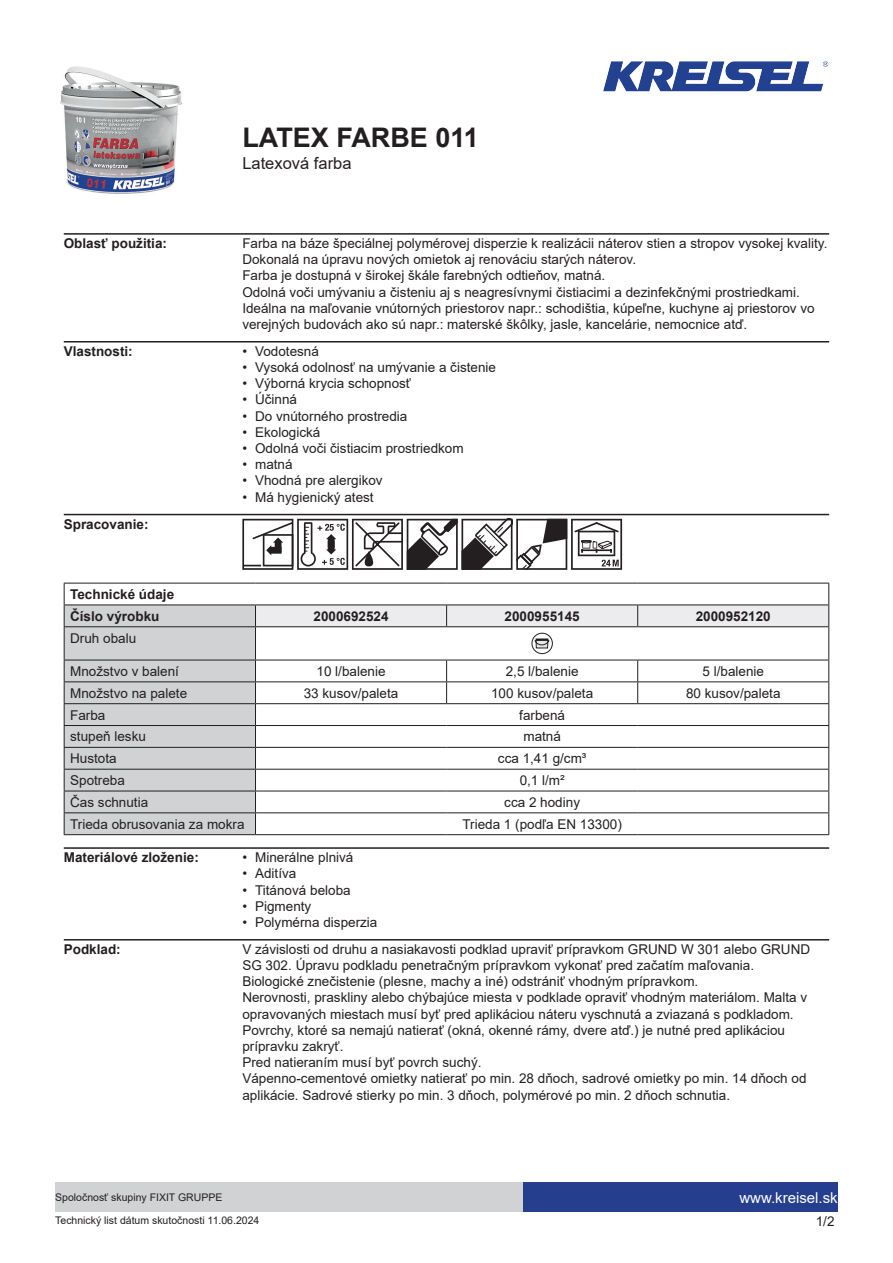
<style>
.page{position:relative;width:893px;height:1263px;background:#fff}
.page>*{position:absolute;margin:0;border:0;box-sizing:border-box;transform-origin:0 0}
.t1{font:700 27px "Arial";color:#231f20}
.t2{font:16.5px "Arial";color:#231f20}
.t3{font:15px "Arial";color:#fff}
.t4{font:13.5px/16.2px "Arial";color:#231f20}
.t5{font:700 13.5px/21.9px "Arial";color:#231f20}
.t6{font:10.5px "Arial";color:#231f20}
</style>
<div class="page">
<img style="left:60px;top:66px;width:123px;height:128px">
<img style="left:603px;top:61px;width:226px;height:31px">
<div style="left:523px;top:1182px;width:315px;height:30px;background:#253f8e"></div>
<div style="left:55px;top:1182px;width:468px;height:30px;background:#d1d2d4"></div>
<hr style="left:64px;top:233px;width:765px;height:2px;background:#231f20">
<hr style="left:64px;top:341px;width:765px;height:1px;background:#231f20">
<hr style="left:64px;top:514px;width:765px;height:1px;background:#231f20">
<svg style="left:242px;top:519px;width:380px;height:51px"></svg>
<svg style="left:64px;top:583px;width:765px;height:252px"></svg>
<hr style="left:64px;top:847px;width:765px;height:2px;background:#231f20">
<hr style="left:64px;top:939px;width:765px;height:1px;background:#231f20">
<h1 class="t1" style="left:242px;top:119px;width:238px">LATEX FARBE 011</h1>
<p class="t2" style="left:242px;top:152px;width:111px">Latexová farba</p>
<p class="t5" style="left:64px;top:232px;width:105px">Oblasť použitia:</p>
<p class="t4" style="left:242px;top:235px;width:587px">Farba na báze špeciálnej polymérovej disperzie k realizácii náterov stien a stropov vysokej kvality.<br>Dokonalá na úpravu nových omietok aj renováciu starých náterov.<br>Farba je dostupná v širokej škále farebných odtieňov, matná.<br>Odolná voči umývaniu a čisteniu aj s neagresívnymi čistiacimi a dezinfekčnými prostriedkami.<br>Ideálna na maľovanie vnútorných priestorov napr.: schodištia, kúpeľne, kuchyne aj priestorov vo verejných budovách ako sú napr.: materské škôlky, jasle, kancelárie, nemocnice atď.</p>
<p class="t5" style="left:64px;top:340px;width:71px">Vlastnosti:</p>
<p class="t4" style="left:242px;top:343px;width:78px">• Vodotesná</p>
<p class="t4" style="left:242px;top:359px;width:255px">• Vysoká odolnosť na umývanie a čistenie</p>
<p class="t4" style="left:242px;top:375px;width:170px">• Výborná krycia schopnosť</p>
<p class="t4" style="left:242px;top:391px;width:56px">• Účinná</p>
<p class="t4" style="left:242px;top:408px;width:167px">• Do vnútorného prostredia</p>
<p class="t4" style="left:242px;top:424px;width:80px">• Ekologická</p>
<p class="t4" style="left:242px;top:440px;width:223px">• Odolná voči čistiacim prostriedkom</p>
<p class="t4" style="left:242px;top:456px;width:52px">• matná</p>
<p class="t4" style="left:242px;top:472px;width:142px">• Vhodná pre alergikov</p>
<p class="t4" style="left:242px;top:489px;width:133px">• Má hygienický atest</p>
<p class="t5" style="left:64px;top:513px;width:86px">Spracovanie:</p>
<p class="t5" style="left:70px;top:583px;width:106px">Technické údaje<br>Číslo výrobku</p>
<p class="t5" style="left:313px;top:605px;width:77px">2000692524</p>
<p class="t5" style="left:505px;top:605px;width:77px">2000955145</p>
<p class="t5" style="left:696px;top:605px;width:77px">2000952120</p>
<p class="t4" style="left:70px;top:630px;width:68px">Druh obalu</p>
<p class="t4" style="left:70px;top:663px;width:110px">Množstvo v balení</p>
<p class="t4" style="left:317px;top:663px;width:71px">10 l/balenie</p>
<p class="t4" style="left:506px;top:663px;width:74px">2,5 l/balenie</p>
<p class="t4" style="left:702px;top:663px;width:63px">5 l/balenie</p>
<p class="t4" style="left:70px;top:685px;width:119px">Množstvo na palete</p>
<p class="t4" style="left:304px;top:685px;width:96px">33 kusov/paleta</p>
<p class="t4" style="left:491px;top:685px;width:104px">100 kusov/paleta</p>
<p class="t4" style="left:686px;top:685px;width:96px">80 kusov/paleta</p>
<p class="t4" style="left:70px;top:707px;width:37px">Farba</p>
<p class="t4" style="left:519px;top:707px;width:47px">farbená</p>
<p class="t4" style="left:70px;top:728px;width:77px">stupeň lesku</p>
<p class="t4" style="left:523px;top:728px;width:39px">matná</p>
<p class="t4" style="left:70px;top:750px;width:48px">Hustota</p>
<p class="t4" style="left:498px;top:750px;width:90px">cca 1,41 g/cm³</p>
<p class="t4" style="left:70px;top:772px;width:56px">Spotreba</p>
<p class="t4" style="left:520px;top:772px;width:47px">0,1 l/m²</p>
<p class="t4" style="left:70px;top:794px;width:80px">Čas schnutia</p>
<p class="t4" style="left:504px;top:794px;width:77px">cca 2 hodiny</p>
<p class="t4" style="left:70px;top:816px;width:176px">Trieda obrusovania za mokra</p>
<p class="t4" style="left:462px;top:816px;width:161px">Trieda 1 (podľa EN 13300)</p>
<p class="t5" style="left:64px;top:846px;width:137px">Materiálové zloženie:</p>
<p class="t4" style="left:242px;top:849px;width:113px">• Minerálne plnivá</p>
<p class="t4" style="left:242px;top:865px;width:56px">• Aditíva</p>
<p class="t4" style="left:242px;top:881px;width:110px">• Titánová beloba</p>
<p class="t4" style="left:242px;top:898px;width:71px">• Pigmenty</p>
<p class="t4" style="left:242px;top:914px;width:137px">• Polymérna disperzia</p>
<p class="t5" style="left:64px;top:938px;width:59px">Podklad:</p>
<p class="t4" style="left:242px;top:941px;width:569px">V závislosti od druhu a nasiakavosti podklad upraviť prípravkom GRUND W 301 alebo GRUND SG 302. Úpravu podkladu penetračným prípravkom vykonať pred začatím maľovania.<br>Biologické znečistenie (plesne, machy a iné) odstrániť vhodným prípravkom.<br>Nerovnosti, praskliny alebo chýbajúce miesta v podklade opraviť vhodným materiálom. Malta v opravovaných miestach musí byť pred aplikáciou náteru vyschnutá a zviazaná s podkladom.<br>Povrchy, ktoré sa nemajú natierať (okná, okenné rámy, dvere atď.) je nutné pred aplikáciou prípravku zakryť.<br>Pred natieraním musí byť povrch suchý.<br>Vápenno-cementové omietky natierať po min. 28 dňoch, sadrové omietky po min. 14 dňoch od aplikácie. Sadrové stierky po min. 3 dňoch, polymérové po min. 2 dňoch schnutia.</p>
<p class="t6" style="left:55px;top:1190px;width:169px">Spoločnosť skupiny FIXIT GRUPPE</p>
<p class="t3" style="left:739px;top:1187px;width:100px">www.kreisel.sk</p>
<p class="t6" style="left:55px;top:1213px;width:206px">Technický list dátum skutočnosti 11.06.2024</p>
<p class="t4" style="left:816px;top:1213px;width:20px">1/2</p>
</div>
